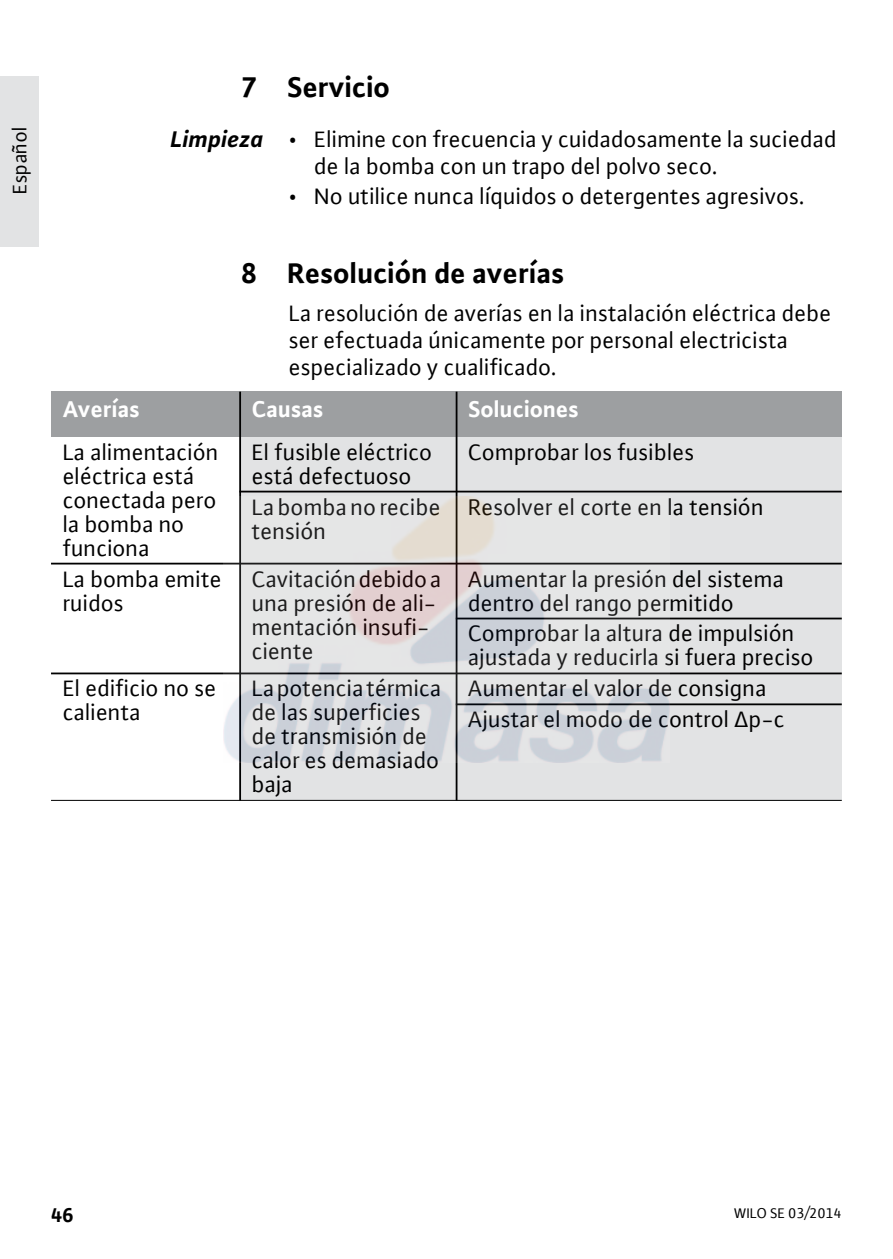
<style>
.page{position:relative;width:893px;height:1259px;background:#fff}
.page>*{position:absolute;margin:0;border:0;box-sizing:border-box;transform-origin:0 0}
.t1{font:700 30px "WILO Plus FM";color:#000}
.t2{font:24px/24px "WILO Plus FM";color:#000}
.t3{font:700 24px "WILO Plus FM";color:#fff}
.t4{font:21px "WILO Plus FM";color:#000}
.t5{font:700 21px "WILO Plus FM";color:#000}
.t6{font:15px "WILO Plus FM";color:#000}
.s1{font-weight:700;font-style:italic}
</style>
<div class="page">
<div style="left:0;top:77px;width:39px;height:170px;background:#e2e3e4"></div>
<div style="left:51px;top:392px;width:189px;height:45px;background:#9d9fa1"></div>
<div style="left:240px;top:392px;width:217px;height:45px;background:#9d9fa1"></div>
<div style="left:457px;top:392px;width:385px;height:45px;background:#9d9fa1"></div>
<div style="left:240px;top:437px;width:217px;height:54px;background:#e2e3e4"></div>
<div style="left:457px;top:437px;width:385px;height:54px;background:#e2e3e4"></div>
<div style="left:240px;top:491px;width:217px;height:72px;background:linear-gradient(to right,#e2e3e4,#e2e3e4)"></div>
<div style="left:457px;top:491px;width:385px;height:72px;background:#e2e3e4"></div>
<div style="left:457px;top:563px;width:385px;height:55px;background:#e2e3e4"></div>
<div style="left:457px;top:618px;width:385px;height:55px;background:#e2e3e4"></div>
<div style="left:240px;top:673px;width:217px;height:127px;background:#e2e3e4"></div>
<div style="left:457px;top:673px;width:385px;height:31px;background:#e2e3e4"></div>
<div style="left:457px;top:704px;width:385px;height:96px;background:#e2e3e4"></div>
<hr style="left:239px;top:392px;width:2px;height:408px;background:#000">
<hr style="left:456px;top:392px;width:1px;height:408px;background:#000">
<hr style="left:239px;top:491px;width:603px;height:1px;background:#000">
<hr style="left:51px;top:563px;width:791px;height:1px;background:#000">
<hr style="left:456px;top:617px;width:386px;height:2px;background:#000">
<hr style="left:51px;top:672px;width:791px;height:2px;background:#000">
<hr style="left:456px;top:703px;width:386px;height:2px;background:#000">
<hr style="left:51px;top:800px;width:791px;height:1px;background:#000">
<img style="left:223px;top:496px;width:447px;height:267px">
<p class="t4" style="left:10px;top:194px;width:69px;rotate:-90deg">Español</p>
<p class="t1" style="left:241px;top:73px;width:151px">7 Servicio</p>
<p class="t2" style="left:315px;top:126px;width:524px;line-height:27px;text-indent:-144px"><span class="s1">Limpieza</span> • Elimine con frecuencia y cuidadosamente la suciedad de la bomba con un trapo del polvo seco.</p>
<p class="t2" style="left:289px;top:185px;width:517px">• No utilice nunca líquidos o detergentes agresivos.</p>
<p class="t1" style="left:241px;top:259px;width:325px">8 Resolución de averías</p>
<p class="t2" style="left:289px;top:300px;width:544px;line-height:27px">La resolución de averías en la instalación eléctrica debe ser efectuada únicamente por personal electricista especializado y cualificado.</p>
<p class="t3" style="left:63px;top:398px;width:79px">Averías</p>
<p class="t3" style="left:252px;top:398px;width:73px">Causas</p>
<p class="t3" style="left:469px;top:398px;width:112px">Soluciones</p>
<p class="t2" style="left:63px;top:441px;width:157px">La alimentación eléctrica está conectada pero la bomba no funciona</p>
<p class="t2" style="left:252px;top:441px;width:182px">El fusible eléctrico está defectuoso</p>
<p class="t2" style="left:469px;top:441px;width:228px">Comprobar los fusibles</p>
<p class="t2" style="left:252px;top:496px;width:190px">La bomba no recibe tensión</p>
<p class="t2" style="left:469px;top:496px;width:297px">Resolver el corte en la tensión</p>
<p class="t2" style="left:63px;top:568px;width:161px">La bomba emite ruidos</p>
<p class="t2" style="left:252px;top:568px;width:191px">Cavitación debido a una presión de ali&shy;mentación insufi&shy;ciente</p>
<p class="t2" style="left:469px;top:568px;width:317px">Aumentar la presión del sistema dentro del rango permitido</p>
<p class="t2" style="left:469px;top:623px;width:347px">Comprobar la altura de impulsión ajustada y reducirla si fuera preciso</p>
<p class="t2" style="left:63px;top:677px;width:155px">El edificio no se calienta</p>
<p class="t2" style="left:252px;top:677px;width:191px">La potencia térmica de las superficies de transmisión de calor es demasiado baja</p>
<p class="t2" style="left:469px;top:674px;width:318px;line-height:30.9px">Aumentar el valor de consigna<br>Ajustar el modo de control Δp-c</p>
<p class="t5" style="left:51px;top:1205px;width:24px">46</p>
<p class="t6" style="left:734px;top:1206px;width:109px">WILO SE 03/2014</p>
</div>
